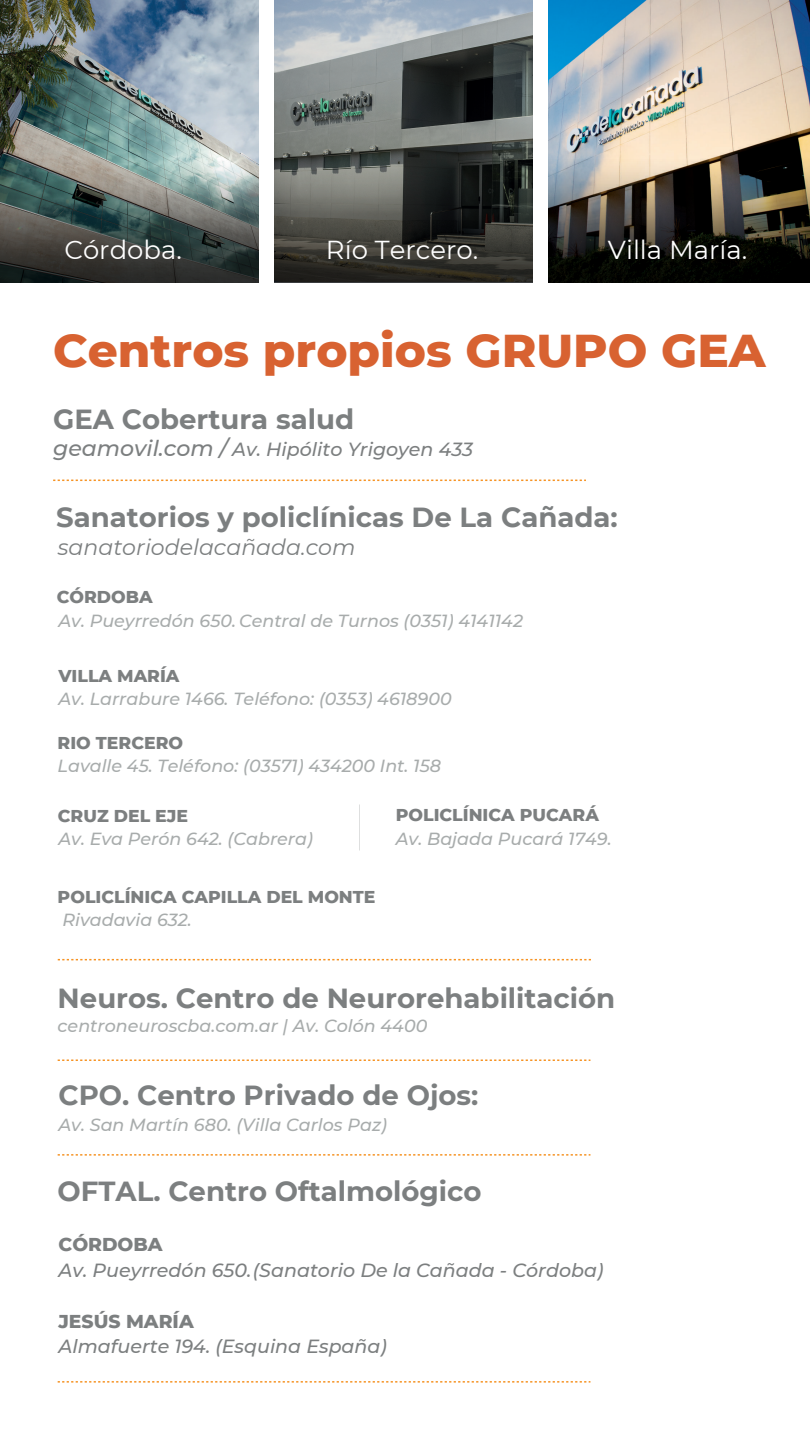
<style>
.page{position:relative;width:810px;height:1440px;background:#fff}
.page>*{position:absolute;margin:0;border:0;box-sizing:border-box;transform-origin:0 0}
.t1{font:800 46.95px "Montserrat";color:#d86231}
.t2{font:700 27.6px "Montserrat";color:#7c7f80}
.t3{font:25.95px "Montserrat";color:#fff}
.t4{font:italic 22.05px "Montserrat";color:#7c7f80}
.t5{font:italic 500 19.05px "Montserrat";color:#7c7f80}
.t6{font:800 19.05px "Montserrat";color:#7c7f80}
.t7{font:italic 500 17.55px "Montserrat";color:#a8acac}
.t8{font:800 17.55px "Montserrat";color:#7c7f80}
.s1{font-size:22.05px}
</style>
<div class="page">
<svg style="left:58px;top:1381px;width:532px;height:2px"></svg>
<svg style="left:58px;top:1060px;width:532px;height:1px"></svg>
<svg style="left:58px;top:959px;width:533px;height:1px"></svg>
<svg style="left:58px;top:1154px;width:532px;height:2px"></svg>
<img style="left:0;top:0;width:258px;height:160px">
<img style="left:274px;top:0;width:258px;height:160px">
<img style="left:549px;top:0;width:261px;height:160px">
<svg style="left:0;top:160px;width:258px;height:122px;background:#545f5b"></svg>
<svg style="left:274px;top:160px;width:258px;height:122px;background:#3c3d38"></svg>
<img style="left:549px;top:160px;width:261px;height:122px">
<svg style="left:53px;top:480px;width:533px;height:1px"></svg>
<h3 class="t3" style="left:64px;top:232px;width:119px">Córdoba.</h3>
<h3 class="t3" style="left:326px;top:232px;width:154px">Río Tercero.</h3>
<h3 class="t3" style="left:608px;top:232px;width:141px">Villa María.</h3>
<h1 class="t1" style="left:53px;top:316px;width:714px">Centros propios GRUPO GEA</h1>
<h2 class="t2" style="left:53px;top:399px;width:303px">GEA Cobertura salud</h2>
<p class="t5" style="left:53px;top:436px;width:422px"><span class="s1">geamovil.com /</span> Av. Hipólito Yrigoyen 433</p>
<h2 class="t2" style="left:56px;top:497px;width:563px">Sanatorios y policlínicas De La Cañada:</h2>
<p class="t4" style="left:58px;top:532px;width:299px">sanatoriodelacañada.com</p>
<p class="t8" style="left:57px;top:584px;width:97px">CÓRDOBA</p>
<p class="t7" style="left:58px;top:608px;width:466px">Av. Pueyrredón 650. Central de Turnos (0351) 4141142</p>
<p class="t8" style="left:58px;top:663px;width:123px">VILLA MARÍA</p>
<p class="t7" style="left:58px;top:687px;width:395px">Av. Larrabure 1466. Teléfono: (0353) 4618900</p>
<p class="t8" style="left:58px;top:730px;width:127px">RIO TERCERO</p>
<p class="t7" style="left:58px;top:754px;width:385px">Lavalle 45. Teléfono: (03571) 434200 Int. 158</p>
<p class="t8" style="left:58px;top:803px;width:132px">CRUZ DEL EJE</p>
<p class="t7" style="left:58px;top:827px;width:256px">Av. Eva Perón 642. (Cabrera)</p>
<p class="t8" style="left:58px;top:883px;width:319px">POLICLÍNICA CAPILLA DEL MONTE</p>
<p class="t7" style="left:62px;top:908px;width:131px">Rivadavia 632.</p>
<p class="t8" style="left:396px;top:802px;width:205px">POLICLÍNICA PUCARÁ</p>
<p class="t7" style="left:396px;top:826px;width:217px">Av. Bajada Pucará 1749.</p>
<h2 class="t2" style="left:58px;top:978px;width:559px">Neuros. Centro de Neurorehabilitación</h2>
<p class="t7" style="left:58px;top:1013px;width:371px">centroneuroscba.com.ar | Av. Colón 4400</p>
<h2 class="t2" style="left:58px;top:1076px;width:422px">CPO. Centro Privado de Ojos:</h2>
<p class="t7" style="left:58px;top:1112px;width:330px">Av. San Martín 680. (Villa Carlos Paz)</p>
<h2 class="t2" style="left:58px;top:1171px;width:425px">OFTAL. Centro Oftalmológico</h2>
<p class="t6" style="left:58px;top:1231px;width:106px">CÓRDOBA</p>
<p class="t5" style="left:58px;top:1257px;width:547px">Av. Pueyrredón 650. (Sanatorio De la Cañada - Córdoba)</p>
<p class="t6" style="left:58px;top:1307px;width:137px">JESÚS MARÍA</p>
<p class="t5" style="left:58px;top:1333px;width:330px">Almafuerte 194. (Esquina España)</p>
</div>
